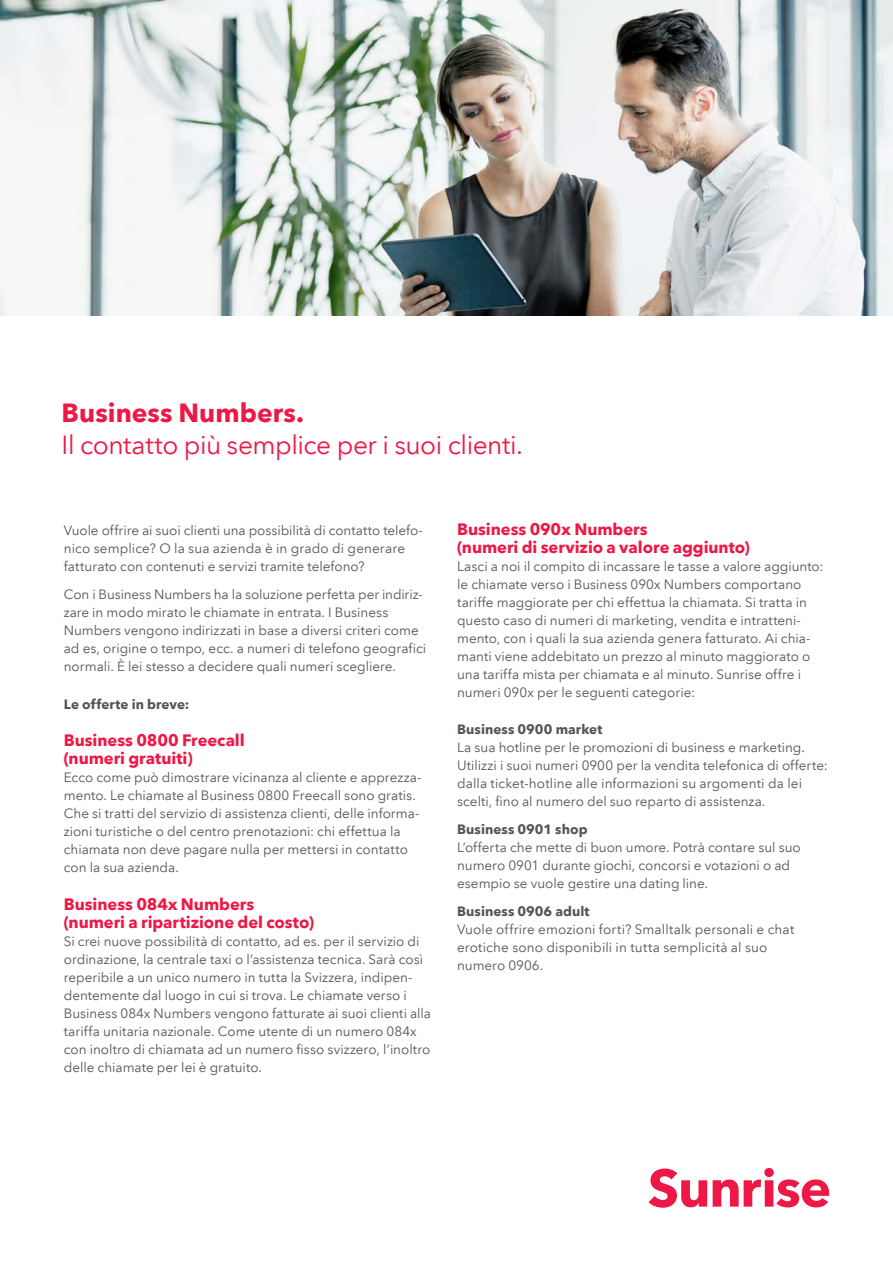
<style>
.page{position:relative;width:893px;height:1263px;background:#fff}
.page>*{position:absolute;margin:0;border:0;box-sizing:border-box;transform-origin:0 0}
.t1{font:26.25px "Avenir Next LT Pro";letter-spacing:-.02em;color:#ed1846}
.t2{font:700 26.25px "Avenir Next LT Pro";color:#ed1846}
.t3{font:700 16.5px/18px "Avenir Next LT Pro";letter-spacing:-.005em;color:#ed1846}
.t4{font:13.5px/18px "Avenir Next LT Pro";color:#585453}
.t5{font:700 13.5px "Avenir Next LT Pro";letter-spacing:.005em;color:#585453}
</style>
<div class="page">
<svg style="left:649px;top:1168px;width:180px;height:40px"></svg>
<img style="left:0;top:0;width:893px;height:316px">
<h1 class="t2" style="left:62px;top:397px;width:244px">Business Numbers.</h1>
<h1 class="t1" style="left:62px;top:429px;width:463px">Il contatto più semplice per i suoi clienti.</h1>
<p class="t4" style="left:64px;top:521px;width:361px">Vuole offrire ai suoi clienti una possibilità di contatto telefo&shy;nico semplice? O la sua azienda è in grado di generare fatturato con contenuti e servizi tramite telefono?</p>
<p class="t4" style="left:64px;top:585px;width:364px">Con i Business Numbers ha la soluzione perfetta per indiriz&shy;zare in modo mirato le chiamate in entrata. I Business Numbers vengono indirizzati in base a diversi criteri come ad es, origine o tempo, ecc. a numeri di telefono geografici normali. È lei stesso a decidere quali numeri scegliere.</p>
<p class="t5" style="left:64px;top:695px;width:127px">Le offerte in breve:</p>
<p class="t3" style="left:64px;top:731px;width:182px">Business 0800 Freecall (numeri gratuiti)</p>
<p class="t4" style="left:64px;top:768px;width:359px">Ecco come può dimostrare vicinanza al cliente e apprezza&shy;mento. Le chiamate al Business 0800 Freecall sono gratis.<br>Che si tratti del servizio di assistenza clienti, delle informa&shy;zioni turistiche o del centro prenotazioni: chi effettua la chiamata non deve pagare nulla per mettersi in contatto con la sua azienda.</p>
<p class="t3" style="left:64px;top:895px;width:252px">Business 084x Numbers (numeri a ripartizione del costo)</p>
<p class="t4" style="left:64px;top:932px;width:369px">Si crei nuove possibilità di contatto, ad es. per il servizio di ordinazione, la centrale taxi o l’assistenza tecnica. Sarà così reperibile a un unico numero in tutta la Svizzera, indipen&shy;dentemente dal luogo in cui si trova. Le chiamate verso i Business 084x Numbers vengono fatturate ai suoi clienti alla tariffa unitaria nazionale. Come utente di un numero 084x con inoltro di chiamata ad un numero fisso svizzero, l’inoltro delle chiamate per lei è gratuito.</p>
<p class="t3" style="left:457px;top:520px;width:294px">Business 090x Numbers<br>(numeri di servizio a valore aggiunto)</p>
<p class="t4" style="left:457px;top:557px;width:368px">Lasci a noi il compito di incassare le tasse a valore aggiunto: le chiamate verso i Business 090x Numbers comportano tariffe maggiorate per chi effettua la chiamata. Si tratta in questo caso di numeri di marketing, vendita e intratteni&shy;mento, con i quali la sua azienda genera fatturato. Ai chia&shy;manti viene addebitato un prezzo al minuto maggiorato o una tariffa mista per chiamata e al minuto. Sunrise offre i numeri 090x per le seguenti categorie:</p>
<p class="t5" style="left:457px;top:721px;width:147px">Business 0900 market</p>
<p class="t4" style="left:457px;top:739px;width:372px">La sua hotline per le promozioni di business e marketing.<br>Utilizzi i suoi numeri 0900 per la vendita telefonica di offerte: dalla ticket-hotline alle informazioni su argomenti da lei scelti, fino al numero del suo reparto di assistenza.</p>
<p class="t5" style="left:457px;top:821px;width:132px">Business 0901 shop</p>
<p class="t4" style="left:457px;top:838px;width:345px">L’offerta che mette di buon umore. Potrà contare sul suo numero 0901 durante giochi, concorsi e votazioni o ad esempio se vuole gestire una dating line.</p>
<p class="t5" style="left:457px;top:903px;width:134px">Business 0906 adult</p>
<p class="t4" style="left:457px;top:920px;width:339px">Vuole offrire emozioni forti? Smalltalk personali e chat erotiche sono disponibili in tutta semplicità al suo numero 0906.</p>
</div>
